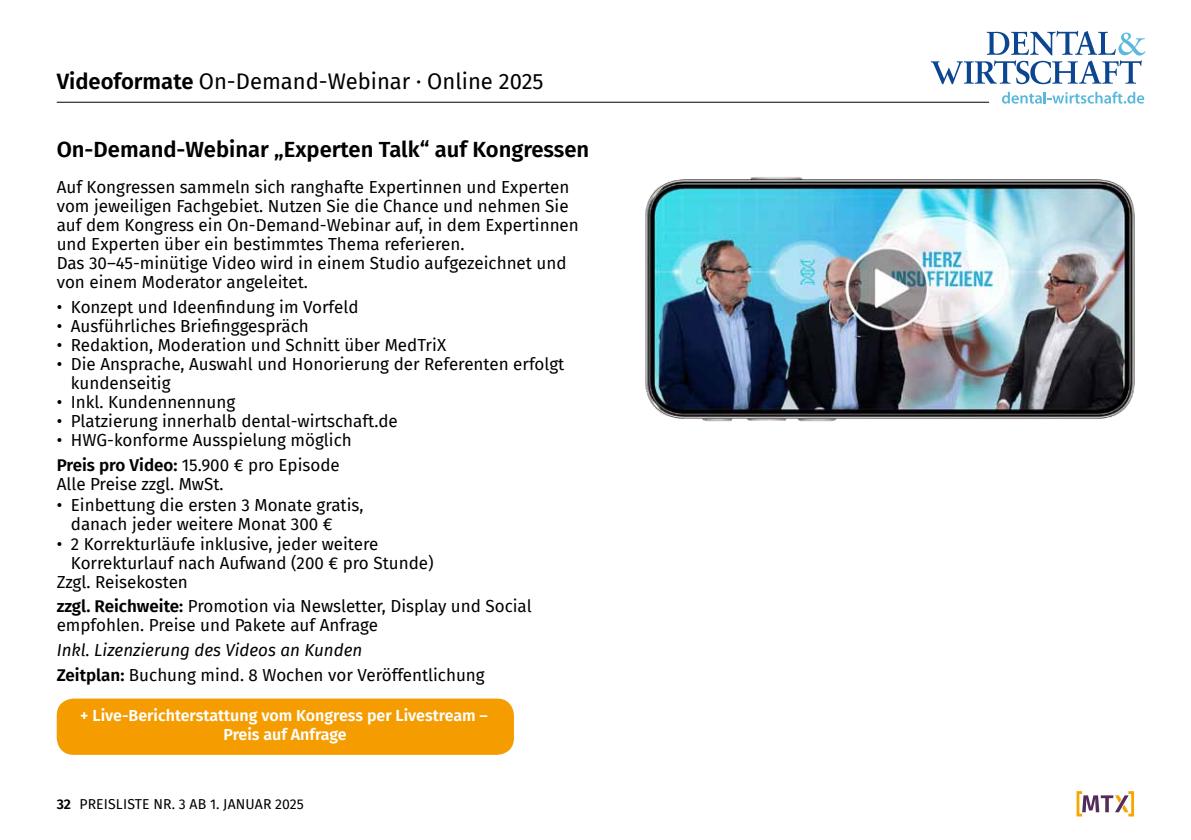
<style>
.page{position:relative;width:1191px;height:840px;background:#fff}
.page>*{position:absolute;margin:0;border:0;box-sizing:border-box;transform-origin:0 0}
.t1{font:600 22px "Fira Sans";color:#000}
.t2{font:22px "Fira Sans";color:#000}
.t3{font:17px/19px "Fira Sans";color:#000}
.t4{font:600 16px/19.2px "Fira Sans";color:#fff;text-align:center}
.t5{font:14px "Fira Sans";letter-spacing:.01em;color:#000}
.s1{font-weight:600}
.s2{font-style:italic}
</style>
<div class="page">
<svg style="left:1076px;top:791px;width:58px;height:25px"></svg>
<hr style="left:57px;top:102px;width:932px;height:1px;background:#000">
<svg style="left:930px;top:31px;width:215px;height:53px"></svg>
<svg style="left:1002px;top:92px;width:142px;height:12px"></svg>
<img style="left:645px;top:177px;width:490px;height:245px">
<div style="left:57px;top:698px;width:457px;height:56px;background:#f59c00;border-radius:17px"></div>
<p class="t2" style="left:57px;top:64px;width:488px"><span class="s1">Videoformate</span> On-Demand-Webinar · Online 2025</p>
<p class="t1" style="left:57px;top:131px;width:534px">On-Demand-Webinar „Experten Talk“ auf Kongressen</p>
<p class="t3" style="left:57px;top:177px;width:523px">Auf Kongressen sammeln sich ranghafte Expertinnen und Experten vom jeweiligen Fachgebiet. Nutzen Sie die Chance und nehmen Sie auf dem Kongress ein On-Demand-Webinar auf, in dem Expertinnen und Experten über ein bestimmtes Thema referieren.<br>Das 30–45-minütige Video wird in einem Studio aufgezeichnet und von einem Moderator angeleitet.</p>
<p class="t3" style="left:57px;top:296px;width:303px">• Konzept und Ideenfindung im Vorfeld</p>
<p class="t3" style="left:57px;top:315px;width:254px">• Ausführliches Briefinggespräch</p>
<p class="t3" style="left:57px;top:334px;width:391px">• Redaktion, Moderation und Schnitt über MedTriX</p>
<p class="t3" style="left:71px;top:353px;width:495px;text-indent:-14px">• Die Ansprache, Auswahl und Honorierung der Referenten erfolgt kundenseitig</p>
<p class="t3" style="left:57px;top:391px;width:180px">• Inkl. Kundennennung</p>
<p class="t3" style="left:57px;top:410px;width:342px">• Platzierung innerhalb dental-wirtschaft.de</p>
<p class="t3" style="left:57px;top:427px;width:297px;line-height:24.6px">• HWG-konforme Ausspielung möglich<br><span class="s1">Preis pro Video:</span> 15.900 € pro Episode</p>
<p class="t3" style="left:57px;top:473px;width:168px">Alle Preise zzgl. MwSt.</p>
<p class="t3" style="left:71px;top:495px;width:294px;text-indent:-14px">• Einbettung die ersten 3 Monate gratis, danach jeder weitere Monat 300 €</p>
<p class="t3" style="left:57px;top:533px;width:323px">• 2 Korrekturläufe inklusive, jeder weitere</p>
<p class="t3" style="left:71px;top:552px;width:364px">Korrekturlauf nach Aufwand (200 € pro Stunde)</p>
<p class="t3" style="left:57px;top:571px;width:133px">Zzgl. Reisekosten</p>
<p class="t3" style="left:57px;top:596px;width:476px"><span class="s1">zzgl. Reichweite:</span> Promotion via Newsletter, Display und Social empfohlen. Preise und Pakete auf Anfrage</p>
<p class="t3" style="left:57px;top:637px;width:429px;line-height:24.6px"><span class="s2">Inkl. Lizenzierung des Videos an Kunden<br></span><span class="s1">Zeitplan:</span> Buchung mind. 8 Wochen vor Veröffentlichung</p>
<p class="t4" style="left:80px;top:704px;width:409px">+ Live-Berichterstattung vom Kongress per Livestream –<br>Preis auf Anfrage</p>
<p class="t5" style="left:57px;top:793px;width:248px"><span class="s1">32</span> Preisliste Nr. 3 ab 1. Jan uar 2025</p>
</div>
